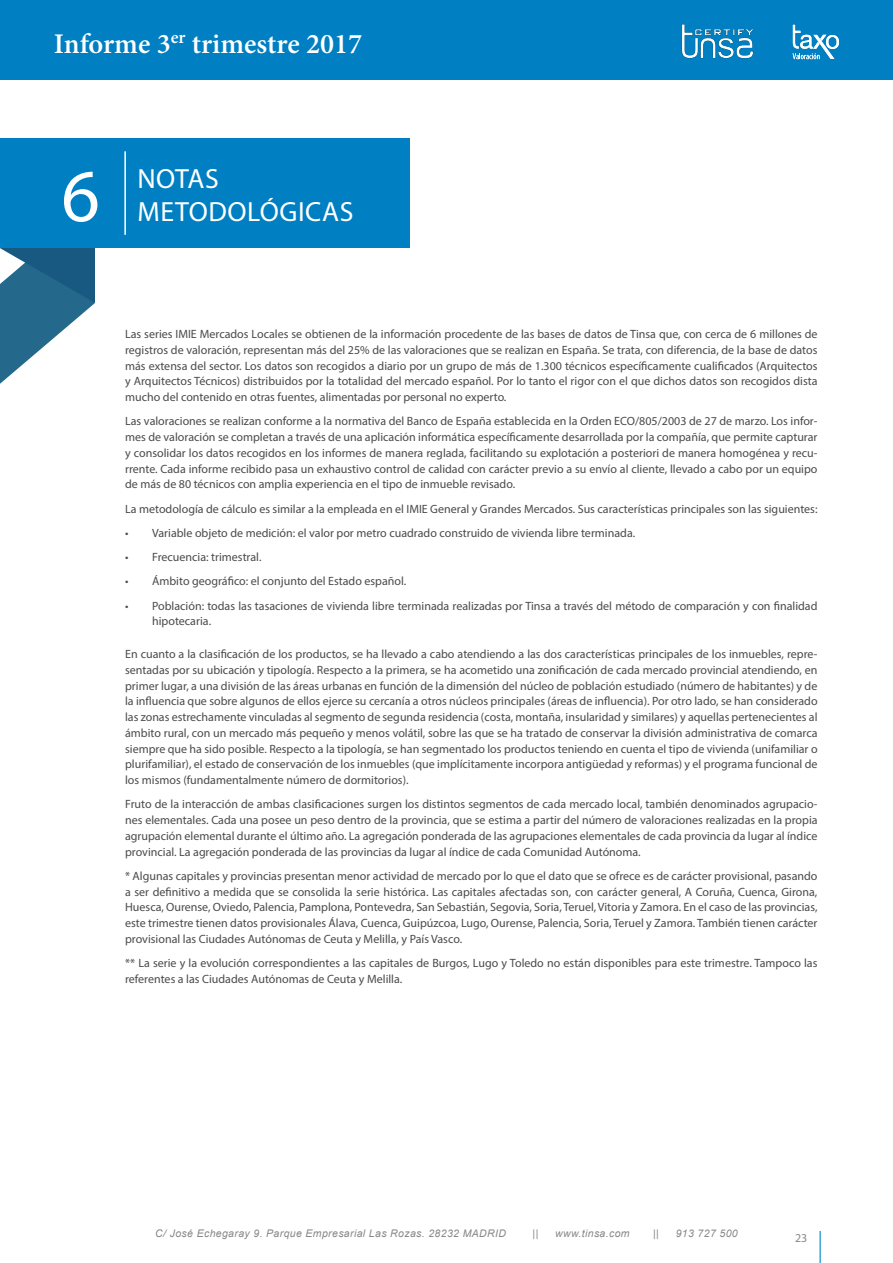
<style>
.page{position:relative;width:893px;height:1263px;background:#fff}
.page>*{position:absolute;margin:0;border:0;box-sizing:border-box;transform-origin:0 0}
.t1{font:75px "Myriad Pro";color:#fff}
.t2{font:600 28.5px "Minion Pro";color:#fff}
.t3{font:27.75px/33.5px "Myriad Pro";letter-spacing:.02em;color:#fff}
.t4{font:12px/15.8px "Myriad Pro";color:#4a4a49;text-align:justify}
.t5{font:12px "Myriad Pro";color:#878787}
.t6{font:italic 10.5px "Arial";letter-spacing:.035em;color:#878787}
</style>
<div class="page">
<div style="left:0;top:0;width:893px;height:80px;background:#0080c2"></div>
<svg style="left:793px;top:25px;width:46px;height:34px"></svg>
<img style="left:681px;top:24px;width:73px;height:35px">
<hr style="left:820px;top:1231px;width:1px;height:32px;background:#0089c7">
<svg style="left:0;top:248px;width:95px;height:136px"></svg>
<div style="left:0;top:138px;width:410px;height:110px;background:#0080c2"></div>
<hr style="left:124px;top:151px;width:2px;height:84px;background:#fff">
<h2 class="t2" style="left:54px;top:24px;width:310px">Informe 3<sup>er</sup> trimestre 2017</h2>
<h1 class="t1" style="left:61px;top:150px;width:40px">6</h1>
<h3 class="t3" style="left:137px;top:161px;width:217px">NOTAS<br>METODOLÓGICAS</h3>
<p class="t4" style="left:125px;top:326px;width:694px">Las series IMIE Mercados Locales se obtienen de la información procedente de las bases de datos de Tinsa que, con cerca de 6 millones de registros de valoración, representan más del 25% de las valoraciones que se realizan en España. Se trata, con diferencia, de la base de datos más extensa del sector. Los datos son recogidos a diario por un grupo de más de 1.300 técnicos específicamente cualificados (Arquitectos y Arquitectos Técnicos) distribuidos por la totalidad del mercado español. Por lo tanto el rigor con el que dichos datos son recogidos dista mucho del contenido en otras fuentes, alimentadas por personal no experto.</p>
<p class="t4" style="left:125px;top:413px;width:694px">Las valoraciones se realizan conforme a la normativa del Banco de España establecida en la Orden ECO/805/2003 de 27 de marzo. Los infor&shy;mes de valoración se completan a través de una aplicación informática específicamente desarrollada por la compañía, que permite capturar y consolidar los datos recogidos en los informes de manera reglada, facilitando su explotación a posteriori de manera homogénea y recu&shy;rrente. Cada informe recibido pasa un exhaustivo control de calidad con carácter previo a su envío al cliente, llevado a cabo por un equipo de más de 80 técnicos con amplia experiencia en el tipo de inmueble revisado.</p>
<p class="t4" style="left:125px;top:500px;width:694px">La metodología de cálculo es similar a la empleada en el IMIE General y Grandes Mercados. Sus características principales son las siguientes:</p>
<p class="t4" style="left:125px;top:525px;width:512px">• Variable objeto de medición: el valor por metro cuadrado construido de vivienda libre terminada.</p>
<p class="t4" style="left:125px;top:549px;width:138px">• Frecuencia: trimestral.</p>
<p class="t4" style="left:125px;top:573px;width:283px">• Ámbito geográfico: el conjunto del Estado español.</p>
<p class="t4" style="left:152px;top:597px;width:667px;text-indent:-27px">• Población: todas las tasaciones de vivienda libre terminada realizadas por Tinsa a través del método de comparación y con finalidad hipotecaria.</p>
<p class="t4" style="left:125px;top:646px;width:694px">En cuanto a la clasificación de los productos, se ha llevado a cabo atendiendo a las dos características principales de los inmuebles, repre&shy;sentadas por su ubicación y tipología. Respecto a la primera, se ha acometido una zonificación de cada mercado provincial atendiendo, en primer lugar, a una división de las áreas urbanas en función de la dimensión del núcleo de población estudiado (número de habitantes) y de la influencia que sobre algunos de ellos ejerce su cercanía a otros núcleos principales (áreas de influencia). Por otro lado, se han considerado las zonas estrechamente vinculadas al segmento de segunda residencia (costa, montaña, insularidad y similares) y aquellas pertenecientes al ámbito rural, con un mercado más pequeño y menos volátil, sobre las que se ha tratado de conservar la división administrativa de comarca siempre que ha sido posible. Respecto a la tipología, se han segmentado los productos teniendo en cuenta el tipo de vivienda (unifamiliar o plurifamiliar), el estado de conservación de los inmuebles (que implícitamente incorpora antigüedad y reformas) y el programa funcional de los mismos (fundamentalmente número de dormitorios).</p>
<p class="t4" style="left:125px;top:796px;width:694px">Fruto de la interacción de ambas clasificaciones surgen los distintos segmentos de cada mercado local, también denominados agrupacio&shy;nes elementales. Cada una posee un peso dentro de la provincia, que se estima a partir del número de valoraciones realizadas en la propia agrupación elemental durante el último año. La agregación ponderada de las agrupaciones elementales de cada provincia da lugar al índice provincial. La agregación ponderada de las provincias da lugar al índice de cada Comunidad Autónoma.</p>
<p class="t4" style="left:125px;top:868px;width:694px">* Algunas capitales y provincias presentan menor actividad de mercado por lo que el dato que se ofrece es de carácter provisional, pasando a ser definitivo a medida que se consolida la serie histórica. Las capitales afectadas son, con carácter general, A Coruña, Cuenca, Girona, Huesca, Ourense, Oviedo, Palencia, Pamplona, Pontevedra, San Sebastián, Segovia, Soria, Teruel, Vitoria y Zamora. En el caso de las provincias, este trimestre tienen datos provisionales Álava, Cuenca, Guipúzcoa, Lugo, Ourense, Palencia, Soria, Teruel y Zamora. También tienen carácter provisional las Ciudades Autónomas de Ceuta y Melilla, y País Vasco.</p>
<p class="t4" style="left:125px;top:955px;width:694px">** La serie y la evolución correspondientes a las capitales de Burgos, Lugo y Toledo no están disponibles para este trimestre. Tampoco las referentes a las Ciudades Autónomas de Ceuta y Melilla.</p>
<p class="t6" style="left:155px;top:1227px;width:352px">C/ José Echegaray 9. Parque Empresarial Las Rozas. 28232 MADRID</p>
<p class="t6" style="left:533px;top:1227px;width:7px">||</p>
<p class="t6" style="left:555px;top:1227px;width:76px">www.tinsa.com</p>
<p class="t6" style="left:653px;top:1227px;width:7px">||</p>
<p class="t6" style="left:676px;top:1227px;width:64px">913 727 500</p>
<p class="t5" style="left:795px;top:1230px;width:14px">23</p>
</div>
